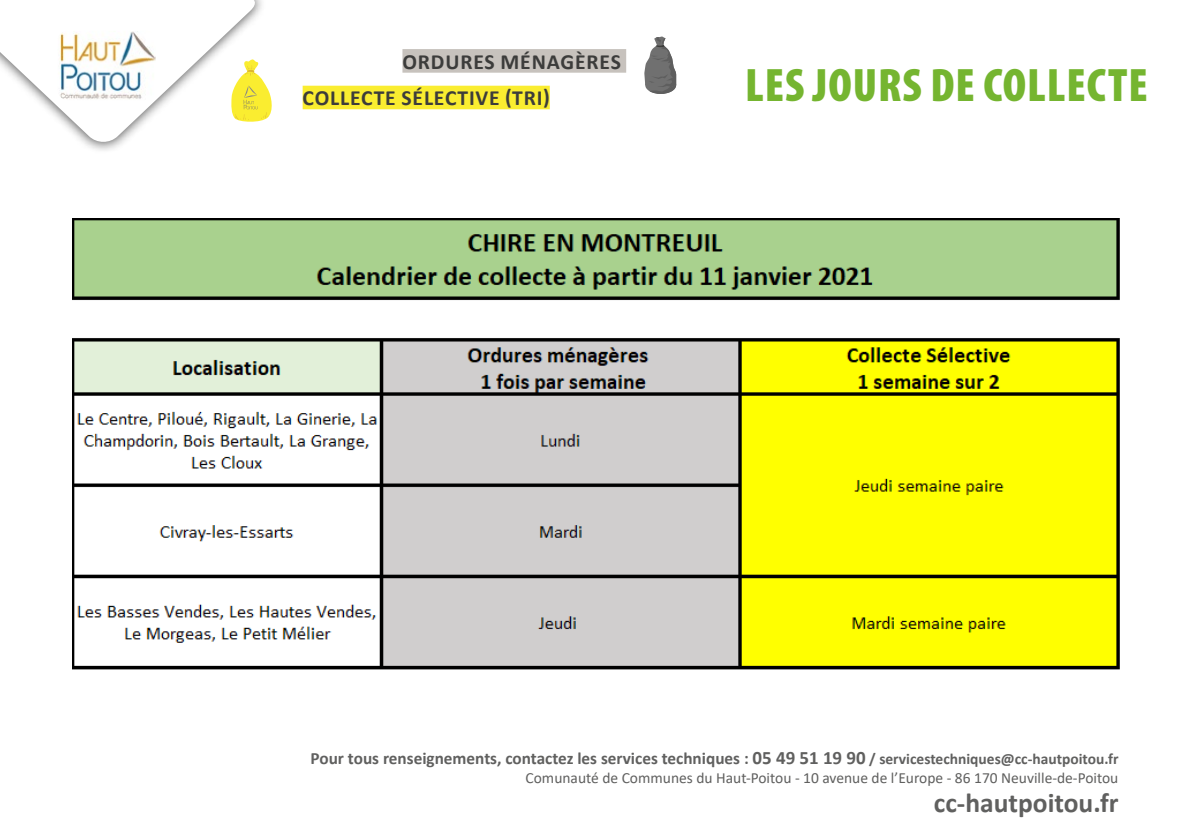
<style>
.page{position:relative;width:1191px;height:840px;background:#fff}
.page>*{position:absolute;margin:0;border:0;box-sizing:border-box;transform-origin:0 0}
.t1{font:900 condensed 47.2px "Myriad Pro";letter-spacing:.02em;color:#75b530}
.t2{font:700 27.6px "Calibri";color:#60605f}
.t3{font:700 21.6px/36.6px "Calibri";letter-spacing:.04em;color:#3c3c3b}
.t4{font:700 17.2px "Calibri";color:#60605f}
.t5{font:15.4px "Calibri";color:#60605f}
.s1{font-size:19px}
.s2{font-size:15.4px}
</style>
<div class="page">
<div style="left:0;top:0;width:267px;height:154px;background:#000;opacity:.75"></div>
<svg style="left:0;top:0;width:272px;height:144px"></svg>
<svg style="left:644px;top:36px;width:32px;height:58px"></svg>
<div style="left:402px;top:49px;width:224px;height:24px;background:#c7c2bd"></div>
<div style="left:303px;top:86px;width:247px;height:23px;background:#faed30"></div>
<img style="left:72px;top:218px;width:1048px;height:452px">
<p class="t3" style="left:303px;top:43px;width:320px;text-indent:100px">ORDURES MÉNAGÈRES<br>COLLECTE SÉLECTIVE (TRI)</p>
<h1 class="t1" style="left:745px;top:55px;width:404px">LES JOURS DE COLLECTE</h1>
<p class="t4" style="left:310px;top:745px;width:809px">Pour tous renseignements, contactez les services techniques : <span class="s1">05 49 51 19 90</span> <span class="s2">/ servicestechniques@cc-hautpoitou.fr</span></p>
<p class="t5" style="left:525px;top:766px;width:594px">Comunauté de Communes du Haut-Poitou - 10 avenue de l’Europe - 86 170 Neuville-de-Poitou</p>
<h2 class="t2" style="left:934px;top:782px;width:186px">cc-hautpoitou.fr</h2>
</div>
